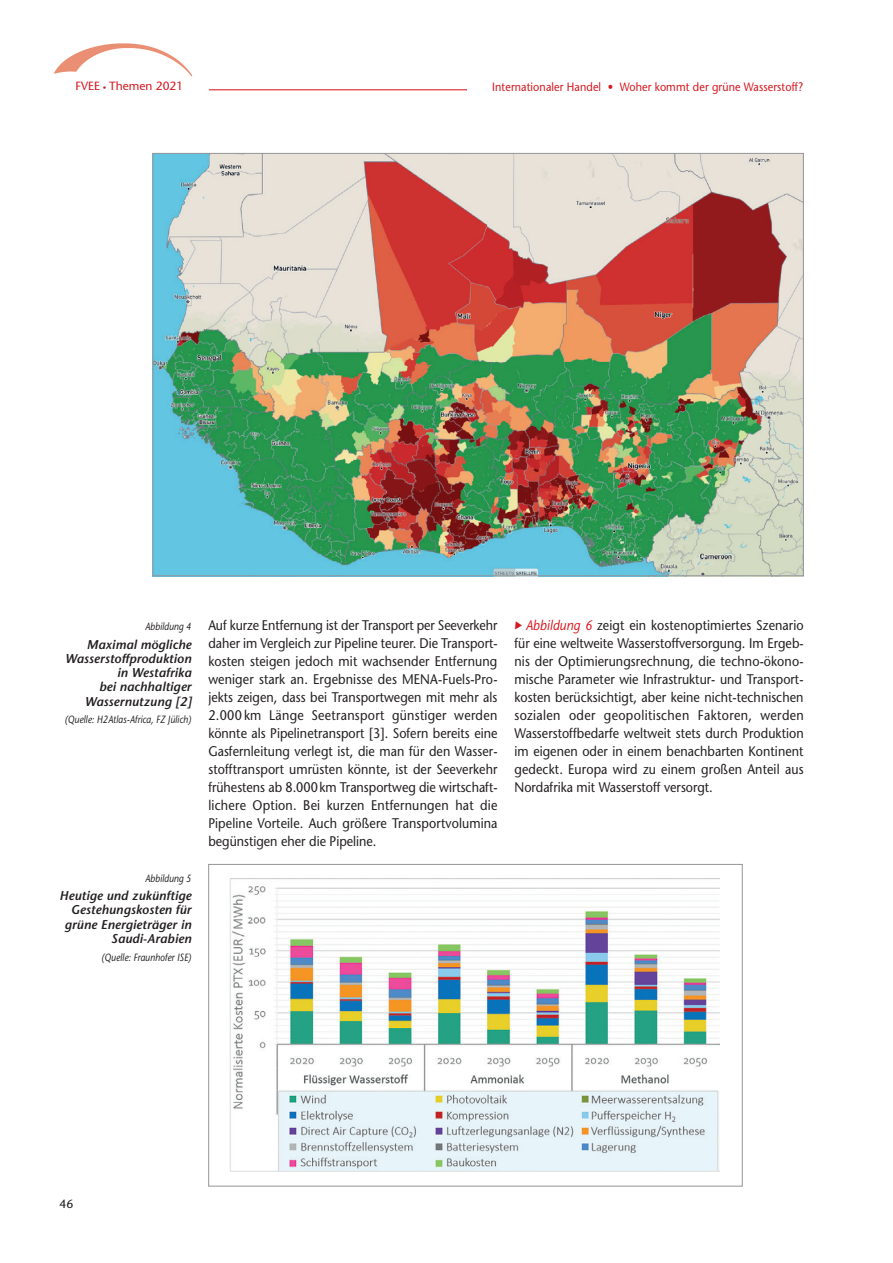
<style>
.page{position:relative;width:893px;height:1263px;background:#fff}
.page>*{position:absolute;margin:0;border:0;box-sizing:border-box;transform-origin:0 0}
._01_text{font:500 13.95px/18px "Stone Sans Std";color:#231f20;text-align:justify;scale:.9 1}
.BU_fett__distance{font:italic 600 12.75px/14.2px "Stone Sans Std";letter-spacing:.005em;color:#231f20;text-align:right}
.t1{font:500 12px "Stone Sans Std";letter-spacing:.01em;color:#d7171f;scale:.9 1}
.t2{font:500 12px "Stone Sans Std";color:#231f20}
.t3{font:500 11.85px "Stone Sans Std";color:#d7171f}
.BU_-_Abbildung_Quell{font:italic 10.5px "Stone Sans LT";letter-spacing:.005em;color:#231f20;scale:.85 1}
.s1{font-weight:700;font-size:6.9px}
.s2{font-family:"Stone Sans LT";font-weight:400;font-style:italic;color:#d7171f}
</style>
<div class="page">
<hr style="left:209px;top:89px;width:595px;height:1px;background:#d7171f">
<div style="left:467px;top:71px;width:340px;height:30px;background:#fff"></div>
<img style="left:54px;top:43px;width:139px;height:34px">
<img style="left:152px;top:153px;width:650px;height:423px">
<img style="left:230px;top:879px;width:490px;height:293px">
<p class="t3" style="left:76px;top:79px;width:109px">FVEE <span class="s1">•</span> Themen 2021</p>
<p class="t1" style="left:492px;top:79px;width:347px">Internationaler Handel • Woher kommt der grüne Wasserstoff?</p>
<p class="BU_-_Abbildung_Quell" style="left:145px;top:620px;width:56px">Abbildung 4</p>
<p class="BU_fett__distance" style="left:65px;top:637px;width:128px">Maximal mögliche<br>Wasserstoffproduktion in Westafrika<br>bei nachhaltiger<br>Wassernutzung [2]</p>
<p class="BU_-_Abbildung_Quell" style="left:65px;top:713px;width:150px">(Quelle: H2Atlas-Africa, FZ Jülich)</p>
<p class="BU_-_Abbildung_Quell" style="left:145px;top:872px;width:56px">Abbildung 5</p>
<p class="BU_fett__distance" style="left:60px;top:888px;width:133px">Heutige und zukünftige<br>Gestehungskosten für grüne Energieträger in<br>Saudi-Arabien</p>
<p class="BU_-_Abbildung_Quell" style="left:101px;top:951px;width:107px">(Quelle: Fraunhofer ISE)</p>
<p class="_01_text" style="left:208px;top:616px;width:323px">Auf kurze Entfernung ist der Transport per Seeverkehr daher im Vergleich zur Pipeline teurer. Die Transport&shy;kosten steigen jedoch mit wachsender Entfernung weniger stark an. Ergebnisse des MENA-Fuels-Pro&shy;jekts zeigen, dass bei Transportwegen mit mehr als 2.000 km Länge Seetransport günstiger werden könnte als Pipelinetransport [3]. Sofern bereits eine Gasfernleitung verlegt ist, die man für den Wasser&shy;stofftransport umrüsten könnte, ist der Seeverkehr frühestens ab 8.000km Transportweg die wirtschaft&shy;lichere Option. Bei kurzen Entfernungen hat die Pipeline Vorteile. Auch größere Transportvolumina begünstigen eher die Pipeline.</p>
<p class="_01_text" style="left:514px;top:616px;width:323px;text-indent:11px"><span class="s2">Abbildung 6</span> zeigt ein kostenoptimiertes Szenario für eine weltweite Wasserstoffversorgung. Im Ergeb&shy;nis der Optimierungsrechnung, die techno-ökono&shy;mische Parameter wie Infrastruktur- und Transport&shy;kosten berücksichtigt, aber keine nicht-technischen sozialen oder geopolitischen Faktoren, werden Wasserstoffbedarfe weltweit stets durch Produktion im eigenen oder in einem benachbarten Kontinent gedeckt. Europa wird zu einem großen Anteil aus Nordafrika mit Wasserstoff versorgt.</p>
<p class="t2" style="left:60px;top:1197px;width:15px">46</p>
</div>
